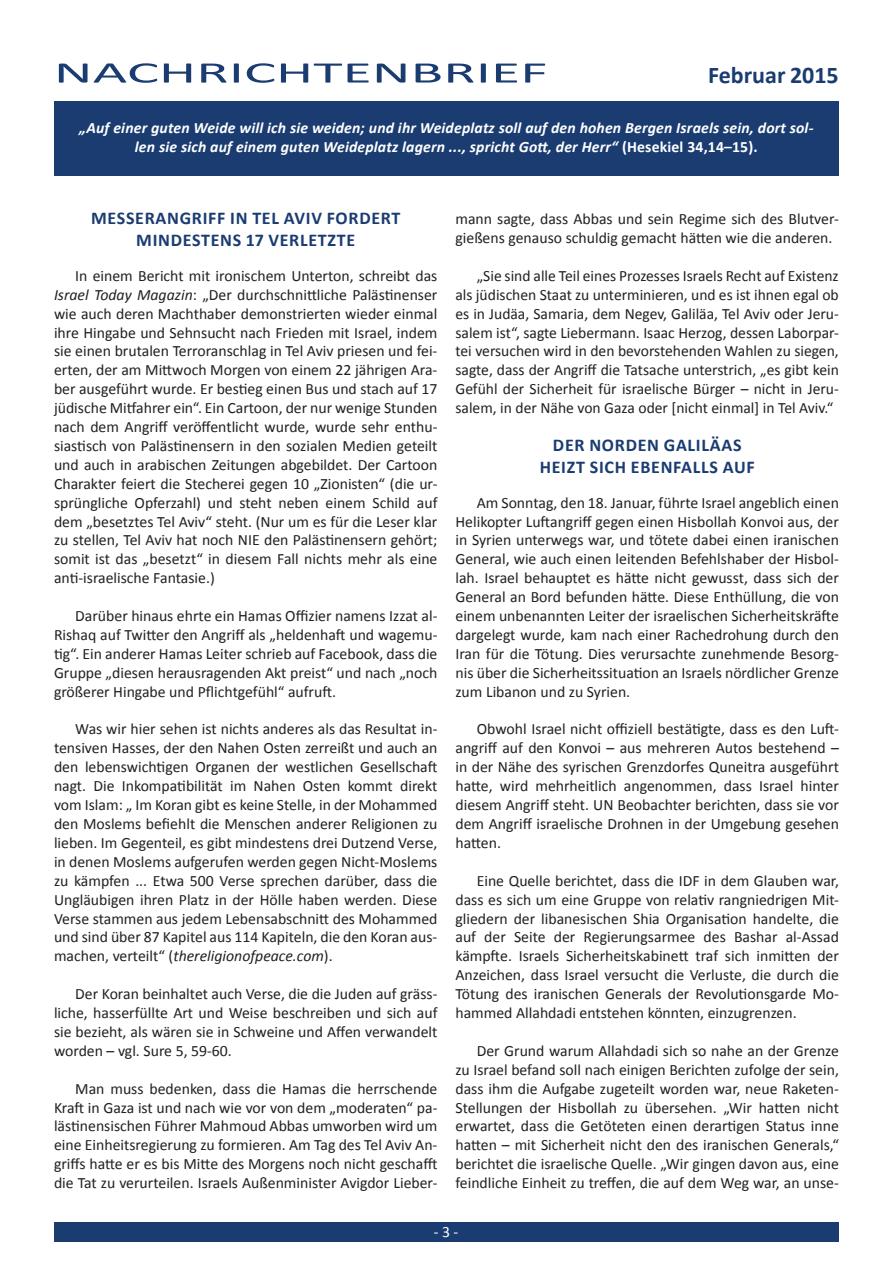
<style>
.page{position:relative;width:893px;height:1263px;background:#fff}
.page>*{position:absolute;margin:0;border:0;box-sizing:border-box;transform-origin:0 0}
.t1{font:30px "Calibri";color:#1a3c71;scale:2 1}
.t2{font:700 24px "Calibri";color:#1a3c71}
.t3{font:700 18px/21.6px "Calibri";letter-spacing:.04em;color:#1a3c71;text-align:center}
.t4{font:15.75px/18.9px "Calibri";color:#231f20;text-align:justify}
.t5{font:italic 700 15.75px/18.9px "Calibri";letter-spacing:.01em;color:#fff;text-align:center}
.t6{font:15.75px "Calibri";color:#fff}
.s1{font-style:normal}
.s2{font-style:italic}
</style>
<div class="page">
<div style="left:54px;top:1222px;width:785px;height:20px;background:#1a3c71"></div>
<div style="left:54px;top:101px;width:785px;height:75px;background:#1a3c71"></div>
<h1 class="t1" style="left:54px;top:54px;width:248px">NACHRICHTENBRIEF</h1>
<h2 class="t2" style="left:708px;top:59px;width:132px">FEBRUAR 2015</h2>
<p class="t5" style="left:79px;top:118px;width:736px">„Auf einer guten Weide will ich sie weiden; und ihr Weideplatz soll auf den hohen Bergen Israels sein, dort sol&shy;len sie sich auf einem guten Weideplatz lagern ..., spricht Gott, der Herr“ <span class="s1">(HESEKIEL 34,14–15).</span></p>
<p class="t3" style="left:91px;top:207px;width:311px">MESSERANGRIFF IN TEL AVIV FORDERT<br>MINDESTENS 17 VERLETZTE</p>
<p class="t4" style="left:54px;top:266px;width:385px;text-indent:21px">In einem Bericht mit ironischem Unterton, schreibt das <span class="s2">Israel Today Magazin</span>: „Der durchschnittliche Palästinenser wie auch deren Machthaber demonstrierten wieder einmal ihre Hingabe und Sehnsucht nach Frieden mit Israel, indem sie einen brutalen Terroranschlag in Tel Aviv priesen und fei&shy;erten, der am Mittwoch Morgen von einem 22 jährigen Ara&shy;ber ausgeführt wurde. Er bestieg einen Bus und stach auf 17 jüdische Mitfahrer ein“. Ein Cartoon, der nur wenige Stunden nach dem Angriff veröffentlicht wurde, wurde sehr enthu&shy;siastisch von Palästinensern in den sozialen Medien geteilt und auch in arabischen Zeitungen abgebildet. Der Cartoon Charakter feiert die Stecherei gegen 10 „Zionisten“ (die ur&shy;sprüngliche Opferzahl) und steht neben einem Schild auf dem „besetztes Tel Aviv“ steht. (Nur um es für die Leser klar zu stellen, Tel Aviv hat noch NIE den Palästinensern gehört; somit ist das „besetzt“ in diesem Fall nichts mehr als eine anti-israelische Fantasie.)</p>
<p class="t4" style="left:54px;top:606px;width:385px;text-indent:21px">Darüber hinaus ehrte ein Hamas Offizier namens Izzat al-Rishaq auf Twitter den Angriff als „heldenhaft und wagemu&shy;tig“. Ein anderer Hamas Leiter schrieb auf Facebook, dass die Gruppe „diesen herausragenden Akt preist“ und nach „noch größerer Hingabe und Pflichtgefühl“ aufruft.</p>
<p class="t4" style="left:54px;top:720px;width:385px;text-indent:21px">Was wir hier sehen ist nichts anderes als das Resultat in&shy;tensiven Hasses, der den Nahen Osten zerreißt und auch an den lebenswichtigen Organen der westlichen Gesellschaft nagt. Die Inkompatibilität im Nahen Osten kommt direkt vom Islam: „ Im Koran gibt es keine Stelle, in der Mohammed den Moslems befiehlt die Menschen anderer Religionen zu lieben. Im Gegenteil, es gibt mindestens drei Dutzend Verse, in denen Moslems aufgerufen werden gegen Nicht-Moslems zu kämpfen ... Etwa 500 Verse sprechen darüber, dass die Ungläubigen ihren Platz in der Hölle haben werden. Diese Verse stammen aus jedem Lebensabschnitt des Mohammed und sind über 87 Kapitel aus 114 Kapiteln, die den Koran aus&shy;machen, verteilt“ (<span class="s2">thereligionofpeace.com</span>).</p>
<p class="t4" style="left:54px;top:984px;width:385px;text-indent:21px">Der Koran beinhaltet auch Verse, die die Juden auf gräss&shy;liche, hasserfüllte Art und Weise beschreiben und sich auf sie bezieht, als wären sie in Schweine und Affen verwandelt worden – vgl. Sure 5, 59-60.</p>
<p class="t4" style="left:54px;top:1079px;width:385px;text-indent:21px">Man muss bedenken, dass die Hamas die herrschende Kraft in Gaza ist und nach wie vor von dem „moderaten“ pa&shy;lästinensischen Führer Mahmoud Abbas umworben wird um eine Einheitsregierung zu formieren. Am Tag des Tel Aviv An&shy;griffs hatte er es bis Mitte des Morgens noch nicht geschafft die Tat zu verurteilen. Israels Außenminister Avigdor Lieber-</p>
<p class="t4" style="left:455px;top:209px;width:385px">mann sagte, dass Abbas und sein Regime sich des Blutver&shy;gießens genauso schuldig gemacht hätten wie die anderen.</p>
<p class="t4" style="left:455px;top:266px;width:385px;text-indent:21px">„Sie sind alle Teil eines Prozesses Israels Recht auf Existenz als jüdischen Staat zu unterminieren, und es ist ihnen egal ob es in Judäa, Samaria, dem Negev, Galiläa, Tel Aviv oder Jeru&shy;salem ist“, sagte Liebermann. Isaac Herzog, dessen Laborpar&shy;tei versuchen wird in den bevorstehenden Wahlen zu siegen, sagte, dass der Angriff die Tatsache unterstrich, „es gibt kein Gefühl der Sicherheit für israelische Bürger – nicht in Jeru&shy;salem, in der Nähe von Gaza oder [nicht einmal] in Tel Aviv.“</p>
<p class="t3" style="left:540px;top:434px;width:215px">DER NORDEN GALILÄAS<br>HEIZT SICH EBENFALLS AUF</p>
<p class="t4" style="left:455px;top:493px;width:385px;text-indent:21px">Am Sonntag, den 18. Januar, führte Israel angeblich einen Helikopter Luftangriff gegen einen Hisbollah Konvoi aus, der in Syrien unterwegs war, und tötete dabei einen iranischen General, wie auch einen leitenden Befehlshaber der Hisbol&shy;lah. Israel behauptet es hätte nicht gewusst, dass sich der General an Bord befunden hätte. Diese Enthüllung, die von einem unbenannten Leiter der israelischen Sicherheitskräfte dargelegt wurde, kam nach einer Rachedrohung durch den Iran für die Tötung. Dies verursachte zunehmende Besorg&shy;nis über die Sicherheitssituation an Israels nördlicher Grenze zum Libanon und zu Syrien.</p>
<p class="t4" style="left:455px;top:720px;width:385px;text-indent:21px">Obwohl Israel nicht offiziell bestätigte, dass es den Luft&shy;angriff auf den Konvoi – aus mehreren Autos bestehend – in der Nähe des syrischen Grenzdorfes Quneitra ausgeführt hatte, wird mehrheitlich angenommen, dass Israel hinter diesem Angriff steht. UN Beobachter berichten, dass sie vor dem Angriff israelische Drohnen in der Umgebung gesehen hatten.</p>
<p class="t4" style="left:455px;top:871px;width:385px;text-indent:21px">Eine Quelle berichtet, dass die IDF in dem Glauben war, dass es sich um eine Gruppe von relativ rangniedrigen Mit&shy;gliedern der libanesischen Shia Organisation handelte, die auf der Seite der Regierungsarmee des Bashar al-Assad kämpfte. Israels Sicherheitskabinett traf sich inmitten der Anzeichen, dass Israel versucht die Verluste, die durch die Tötung des iranischen Generals der Revolutionsgarde Mo&shy;hammed Allahdadi entstehen könnten, einzugrenzen.</p>
<p class="t4" style="left:455px;top:1041px;width:385px;text-indent:21px">Der Grund warum Allahdadi sich so nahe an der Grenze zu Israel befand soll nach einigen Berichten zufolge der sein, dass ihm die Aufgabe zugeteilt worden war, neue Raketen-Stellungen der Hisbollah zu übersehen. „Wir hatten nicht erwartet, dass die Getöteten einen derartigen Status inne hatten – mit Sicherheit nicht den des iranischen Generals,“ berichtet die israelische Quelle. „Wir gingen davon aus, eine feindliche Einheit zu treffen, die auf dem Weg war, an unse-</p>
<p class="t6" style="left:434px;top:1222px;width:26px">- 3 -</p>
</div>
